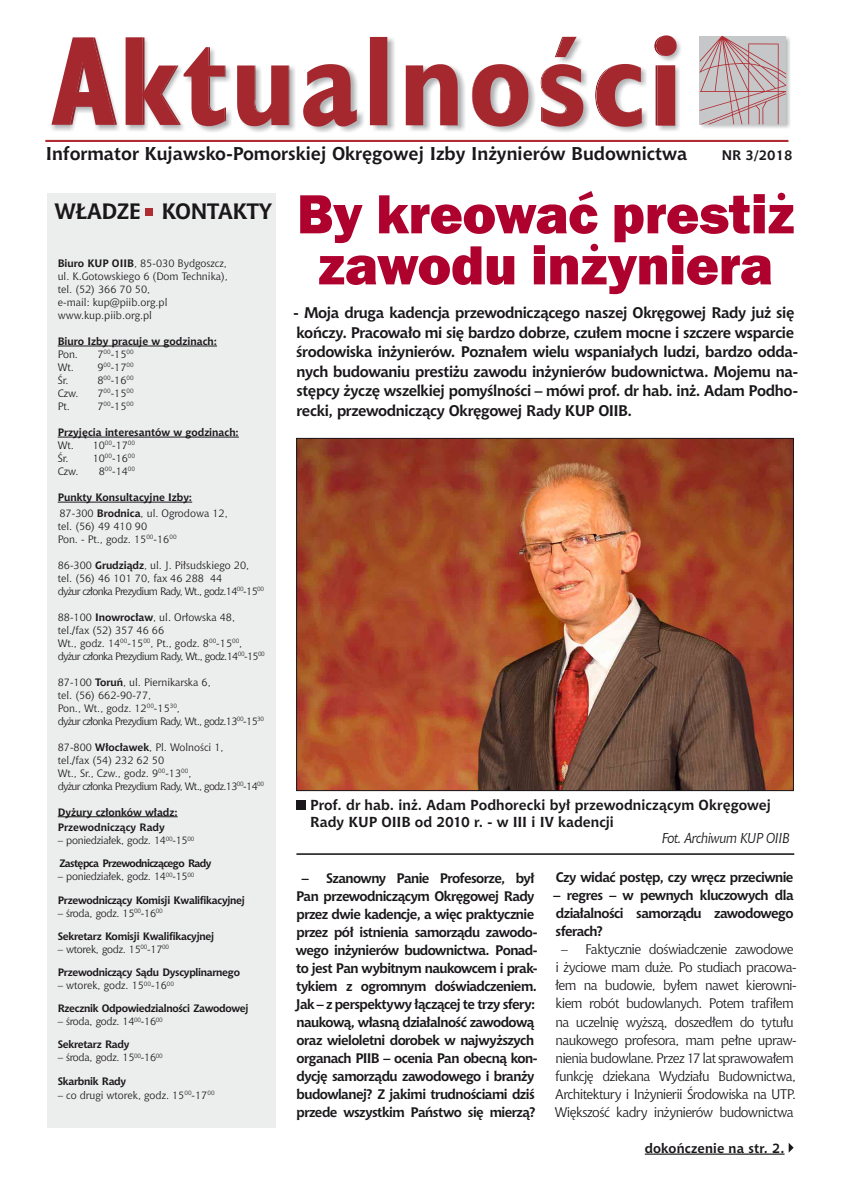
<style>
.page{position:relative;width:851px;height:1204px;background:#fff}
.page>*{position:absolute;margin:0;border:0;box-sizing:border-box;transform-origin:0 0}
.t1{font:800 57px/51px "Franklin Gothic";letter-spacing:-.01em;color:#af012e;text-align:center}
.t2{font:700 21.6px "Chianti PL";letter-spacing:-.02em;color:#1a171b}
.t3{font:700 18px "Chianti PL";color:#1a171b}
.t4{font:700 15px/19.5px "Chianti PL";letter-spacing:-.025em;color:#1a171b}
.t5{font:700 14.1px/17px "Chianti PL";color:#1a171b}
.t6{font:italic 14.1px "Chianti BT";letter-spacing:-.04em;color:#1a171b}
.t7{font:700 13.5px/18px "Chianti PL";letter-spacing:-.04em;color:#1a171b;text-align:center}
.t8{font:13.5px/18px "Chianti PL";letter-spacing:-.05em;color:#1a171b;text-align:center}
.t9{font:700 13.2px "Chianti PL";letter-spacing:.01em;color:#1a171b}
.t10{font:10.5px/13px "Chianti PL";color:#1a171b}
.t11{font:10.5px/13px "Chianti PL";letter-spacing:-.035em;color:#1a171b}
.t12{font:700 10.5px/13px "Chianti PL";color:#1a171b}
.t13{font:700 10.5px "Chianti PL";letter-spacing:-.03em;color:#1a171b}
.t14{font:10.5px "Chianti PL";letter-spacing:-.025em;color:#1a171b}
.t15{font:700 10.5px "Chianti PL";letter-spacing:-.055em;color:#1a171b}
.s1{font-weight:700}
.s2{font-weight:400}
.s3{font-family:"Chianti BT"}
</style>
<div class="page">
<hr style="left:45px;top:140px;width:743px;height:1px;background:#b12b32">
<img style="left:51px;top:36px;width:630px;height:96px">
<svg style="left:654px;top:35px;width:22px;height:22px"></svg>
<hr style="left:655px;top:65px;width:2px;height:61px;background:#8d2228">
<div style="left:657px;top:65px;width:18px;height:61px;background:#a5282f"></div>
<svg style="left:595px;top:64px;width:46px;height:63px"></svg>
<svg style="left:51px;top:37px;width:66px;height:88px"></svg>
<svg style="left:126px;top:37px;width:100px;height:89px"></svg>
<hr style="left:288px;top:65px;width:1px;height:60px;background:#94242a">
<svg style="left:237px;top:65px;width:51px;height:61px"></svg>
<svg style="left:303px;top:64px;width:54px;height:63px"></svg>
<div style="left:370px;top:37px;width:17px;height:88px;background:#a5282f"></div>
<hr style="left:387px;top:37px;width:1px;height:88px;background:#93242a">
<svg style="left:406px;top:64px;width:51px;height:61px;background:#b75e63"></svg>
<svg style="left:471px;top:64px;width:57px;height:62px"></svg>
<svg style="left:554px;top:37px;width:22px;height:20px"></svg>
<svg style="left:540px;top:64px;width:43px;height:63px"></svg>
<img style="left:700px;top:37px;width:90px;height:91px">
<svg style="left:699px;top:36px;width:87px;height:88px;background:#c2b1b2"></svg>
<hr style="left:644px;top:1153px;width:140px;height:1px;background:#1a171b">
<svg style="left:788px;top:1143px;width:5px;height:9px"></svg>
<hr style="left:296px;top:853px;width:498px;height:1px;background:#1a171b">
<img style="left:298px;top:440px;width:493px;height:348px">
<div style="left:296px;top:800px;width:10px;height:10px;background:#1a171b"></div>
<div style="left:47px;top:193px;width:228px;height:934px;background:#eceded"></div>
<hr style="left:58px;top:345px;width:159px;height:1px;background:#1a171b">
<hr style="left:58px;top:436px;width:181px;height:1px;background:#1a171b">
<hr style="left:58px;top:501px;width:134px;height:1px;background:#1a171b">
<hr style="left:58px;top:816px;width:120px;height:1px;background:#1a171b">
<div style="left:145px;top:208px;width:8px;height:8px;background:#b12b32"></div>
<h3 class="t3" style="left:46px;top:142px;width:643px">Informator Kujawsko-Pomorskiej Okręgowej Izby Inżynierów Budownictwa</h3>
<p class="t7" style="left:721px;top:146px;width:72px">NR 3/2018</p>
<h2 class="t2" style="left:55px;top:198px;width:219px">WŁADZE KONTAKTY</h2>
<p class="t10" style="left:58px;top:257px;width:172px"><span class="s1">Biuro KUP OIIB</span>, 85-030 Bydgoszcz, ul. K.Gotowskiego 6 (Dom Technika), tel. (52) 366 70 50,<br>e-mail: kup@piib.org.pl www.kup.piib.org.pl</p>
<p class="t12" style="left:58px;top:334px;width:161px">Biuro Izby pracuje w godzinach:</p>
<p class="t10" style="left:58px;top:347px;width:22px">Pon.</p>
<p class="t10" style="left:58px;top:347px;width:77px;text-align:justify;text-indent:40px">7<sup>00</sup>-15<sup>00<br></sup>Wt. 9<sup>00</sup>-17<sup>00<br></sup>Śr.</p>
<p class="t10" style="left:97px;top:373px;width:38px">8<sup>00</sup>-16<sup>00</sup></p>
<p class="t10" style="left:58px;top:386px;width:22px">Czw.</p>
<p class="t10" style="left:97px;top:386px;width:38px">7<sup>00</sup>-15<sup>00</sup></p>
<p class="t10" style="left:58px;top:399px;width:14px">Pt.</p>
<p class="t10" style="left:97px;top:399px;width:38px">7<sup>00</sup>-15<sup>00</sup></p>
<p class="t12" style="left:58px;top:425px;width:183px">Przyjęcia interesantów w godzinach:<br><span class="s2">Wt. 10</span><sup>00</sup><span class="s2">-17</span><sup>00<br></sup><span class="s2">Śr. 10</span><sup>00</sup><span class="s2">-16</span><sup>00<br></sup><span class="s2">Czw.</span></p>
<p class="t10" style="left:99px;top:464px;width:38px">8<sup>00</sup>-14<sup>00</sup></p>
<p class="t12" style="left:58px;top:489px;width:171px;line-height:15.6px">Punkty Konsultacyjne Izby:<br><span class="s2">87-300</span> Brodnica<span class="s2">, ul. Ogrodowa 12,</span></p>
<p class="t10" style="left:58px;top:519px;width:120px">tel. (56) 49 410 90<br>Pon. - Pt., godz. 15<sup>00</sup>-16<sup>00</sup></p>
<p class="t10" style="left:58px;top:558px;width:208px">86-300 <span class="s1">Grudziądz</span>, ul. J. Piłsudskiego 20, tel. (56) 46 101 70, fax 46 288 44<br>dyżur członka Prezydium Rady, Wt., godz.14<sup>00</sup>-15<sup>00</sup></p>
<p class="t10" style="left:58px;top:610px;width:209px">88-100 <span class="s1">Inowrocław</span>, ul. Orłowska 48, tel./fax (52) 357 46 66<br>Wt., godz. 14<sup>00</sup>-15<sup>00</sup>, Pt., godz. 8<sup>00</sup>-15<sup>00</sup>, dyżur członka Prezydium Rady, Wt., godz.14<sup>00</sup>-15<sup>00</sup></p>
<p class="t11" style="left:58px;top:675px;width:208px">87-100 <span class="s1">Toruń</span>, ul. Piernikarska 6,<br>tel. (56) 662-90-77,<br>Pon., Wt., godz. 12<sup>00</sup>-15<sup>30</sup>,<br>dyżur członka Prezydium Rady, Wt., godz.13<sup>00</sup>-15<sup>30</sup></p>
<p class="t11" style="left:58px;top:740px;width:208px">87-800 <span class="s1">Włocławek</span>, Pl. Wolności 1,<br>tel./fax (54) 232 62 50<br>Wt., Sr., Czw., godz. 9<sup>00</sup>-13<sup>00</sup>,<br>dyżur członka Prezydium Rady, Wt., godz.13<sup>00</sup>-14<sup>00</sup></p>
<p class="t12" style="left:58px;top:803px;width:121px;line-height:15.6px">Dyżury członków władz:<br>Przewodniczący Rady</p>
<p class="t14" style="left:58px;top:833px;width:138px">– poniedziałek, godz. 14<sup>00</sup>-15<sup>00</sup></p>
<p class="t15" style="left:59px;top:857px;width:153px">Zastępca Przewodniczącego Rady</p>
<p class="t14" style="left:58px;top:870px;width:138px">– poniedziałek, godz. 14<sup>00</sup>-15<sup>00</sup></p>
<p class="t13" style="left:58px;top:893px;width:189px">Przewodniczący Komisji Kwalifikacyjnej</p>
<p class="t14" style="left:58px;top:906px;width:107px">– środa, godz. 15<sup>00</sup>-16<sup>00</sup></p>
<p class="t13" style="left:58px;top:929px;width:158px">Sekretarz Komisji Kwalifikacyjnej</p>
<p class="t14" style="left:58px;top:942px;width:113px">– wtorek, godz. 15<sup>00</sup>-17<sup>00</sup></p>
<p class="t13" style="left:58px;top:965px;width:184px">Przewodniczący Sądu Dyscyplinarnego</p>
<p class="t10" style="left:58px;top:978px;width:118px">– wtorek, godz. 15<sup>00</sup>-16<sup>00</sup></p>
<p class="t13" style="left:58px;top:1001px;width:192px">Rzecznik Odpowiedzialności Zawodowej</p>
<p class="t14" style="left:58px;top:1014px;width:107px">– środa, godz. 14<sup>00</sup>-16<sup>00</sup></p>
<p class="t13" style="left:58px;top:1038px;width:73px">Sekretarz Rady</p>
<p class="t14" style="left:58px;top:1051px;width:107px">– środa, godz. 15<sup>00</sup>-16<sup>00</sup></p>
<p class="t13" style="left:58px;top:1074px;width:70px">Skarbnik Rady</p>
<p class="t10" style="left:58px;top:1088px;width:158px">– co drugi wtorek, godz. 15<sup>00</sup>-17<sup>00</sup></p>
<h1 class="t1" style="left:297px;top:188px;width:499px">By kreować prestiż zawodu inżyniera</h1>
<p class="t4" style="left:293px;top:303px;width:505px">- Moja druga kadencja przewodniczącego naszej Okręgowej Rady już się kończy. Pracowało mi się bardzo dobrze, czułem mocne i szczere wsparcie środowiska inżynierów. Poznałem wielu wspaniałych ludzi, bardzo odda&shy;nych budowaniu prestiżu zawodu inżynierów budownictwa. Mojemu na&shy;stępcy życzę wszelkiej pomyślności – mówi prof. dr hab. inż. Adam Podho&shy;recki, przewodniczący Okręgowej Rady KUP OIIB.</p>
<p class="t5" style="left:310px;top:796px;width:462px">Prof. dr hab. inż. Adam Podhorecki był przewodniczącym Okręgowej<br>Rady KUP OIIB od 2010 r. - w III i IV kadencji</p>
<p class="t6" style="left:661px;top:828px;width:129px">Fot. Archiwum KUP OIIB</p>
<p class="t7" style="left:296px;top:868px;width:243px">– Szanowny Panie Profesorze, był Pan przewodniczącym Okręgowej Rady przez dwie kadencje, a więc praktycznie przez pół istnienia samorządu zawodo&shy;wego inżynierów budownictwa. Ponad&shy;to jest Pan wybitnym naukowcem i prak&shy;tykiem z ogromnym doświadczeniem.<br>Jak – z perspektywy łączącej te trzy sfery: naukową, własną działalność zawodową oraz wieloletni dorobek w najwyższych organach PIIB – ocenia Pan obecną kon&shy;dycję samorządu zawodowego i branży budowlanej? Z jakimi trudnościami dziś przede wszystkim Państwo się mierzą?</p>
<p class="t7" style="left:555px;top:868px;width:239px">Czy widać postęp, czy wręcz przeciwnie</p>
<p class="t7" style="left:553px;top:886px;width:241px;text-align:justify">– regres – w pewnych kluczowych dla działalności samorządu zawodowego sferach?</p>
<p class="t8" style="left:554px;top:940px;width:243px"><span class="s3">–</span> Faktycznie doświadczenie zawodowe<br>i życiowe mam duże. Po studiach pracowa&shy;łem na budowie, byłem nawet kierowni&shy;kiem robót budowlanych. Potem trafiłem na uczelnię wyższą, doszedłem do tytułu naukowego profesora, mam pełne upraw&shy;nienia budowlane. Przez 17 lat sprawowałem funkcję dziekana Wydziału Budownictwa, Architektury i Inżynierii Środowiska na UTP.<br>Większość kadry inżynierów budownictwa</p>
<p class="t9" style="left:644px;top:1139px;width:141px">dokończenie na str. 2.</p>
</div>
